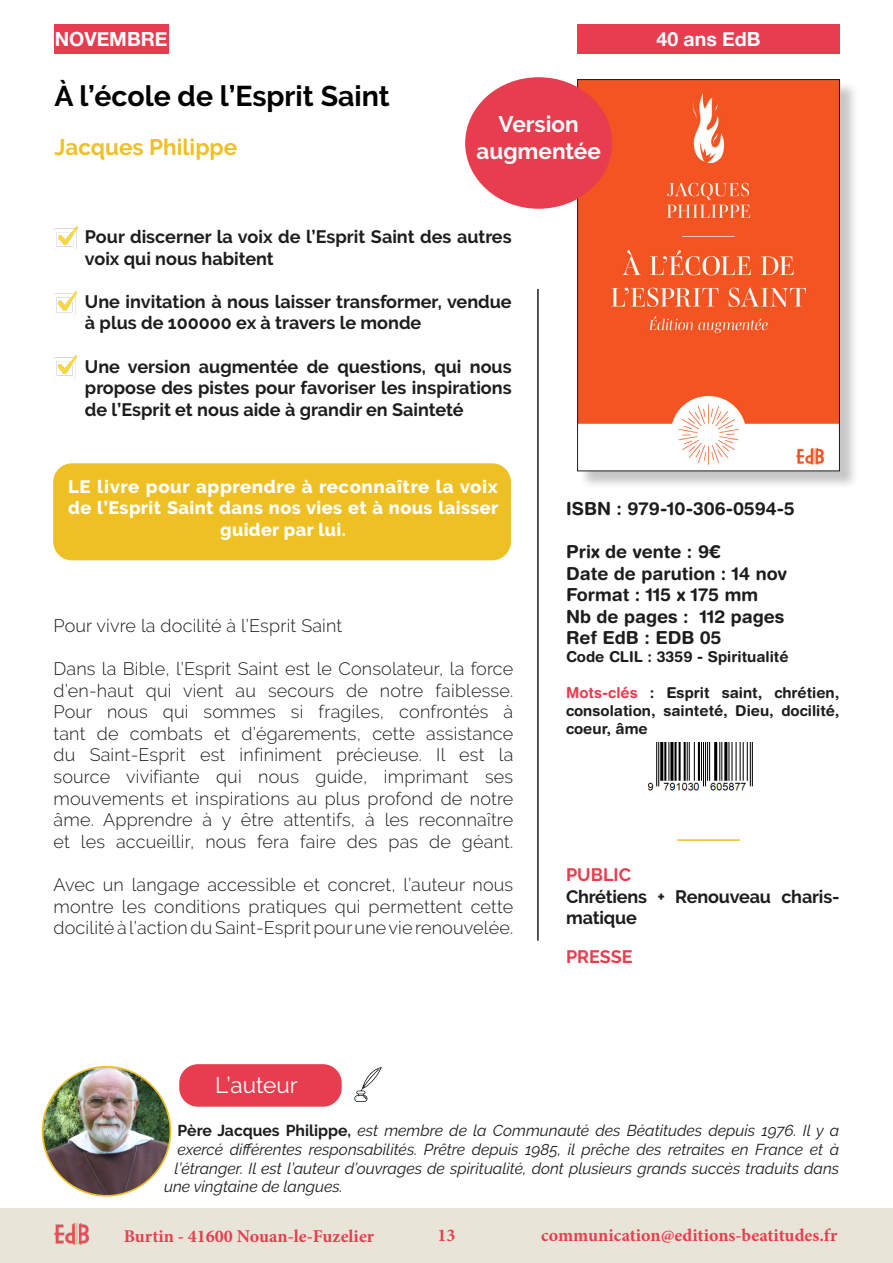
<style>
.page{position:relative;width:893px;height:1263px;background:#fff}
.page>*{position:absolute;margin:0;border:0;box-sizing:border-box;transform-origin:0 0}
.t1{font:700 28.5px "Raleway";color:#020203}
.t2{font:700 22.5px "Raleway";color:#fff}
.t3{font:700 22.5px "Raleway";color:#efc027}
.t4{font:22.5px "Raleway";color:#fff}
.t5{font:700 19.5px "Helvetica Neue";color:#fff}
.t6{font:300 18px/21.6px "Raleway";letter-spacing:.01em;color:#1d1d1b;text-align:justify}
.t7{font:700 18px/21.6px "Raleway";color:#1d1d1b}
.t8{font:700 18px "Helvetica Rounded LT Std";color:#1d1d1b}
.t9{font:800 18px/21.6px "Raleway";letter-spacing:.02em;color:#fff;text-align:center}
.t10{font:700 18px "Minion Pro";color:#e83d4f}
.t11{font:700 18px "Raleway";color:#e83d4f}
.t12{font:italic 15.75px "Raleway";color:#1d1d1b}
.t13{font:700 15px/18px "Helvetica Rounded LT Std";color:#1d1d1b;text-align:justify}
.s1{color:#e83c4f}
.s2{font-weight:700;font-style:normal}
</style>
<div class="page">
<div style="left:54px;top:25px;width:114px;height:29px;background:#e83d4f"></div>
<div style="left:180px;top:1065px;width:161px;height:41px;background:#e83d4f;border-radius:18px"></div>
<div style="left:179px;top:1064px;width:163px;height:43px;border:2px solid #e83d4f;border-radius:18px"></div>
<img style="left:354px;top:1067px;width:28px;height:34px">
<img style="left:43px;top:1067px;width:127px;height:129px">
<div style="left:577px;top:25px;width:263px;height:29px;background:#e83d4f"></div>
<hr style="left:537px;top:289px;width:2px;height:652px;background:#1d1d1b">
<div style="left:580px;top:82px;width:278px;height:408px;background:#1d1d1b;opacity:.25"></div>
<img style="left:579px;top:81px;width:259px;height:388px">
<div style="left:577px;top:79px;width:263px;height:392px;border:1px solid #1d1d1b"></div>
<div style="left:54px;top:464px;width:456px;height:96px;background:#efc024;border-radius:18px"></div>
<div style="left:53px;top:463px;width:458px;height:97px;border:2px solid #efc024;border-radius:18px"></div>
<img style="left:54px;top:226px;width:23px;height:24px">
<img style="left:53px;top:292px;width:24px;height:23px">
<img style="left:647px;top:742px;width:106px;height:49px">
<img style="left:53px;top:355px;width:24px;height:24px">
<div style="left:465px;top:77px;width:147px;height:132px;background:#e83d4f;border-radius:50%"></div>
<div style="left:0;top:1209px;width:893px;height:54px;background:#e8e5d8"></div>
<img style="left:54px;top:1223px;width:36px;height:22px">
<hr style="left:677px;top:839px;width:63px;height:2px;background:#efc027">
<p class="t5" style="left:55px;top:27px;width:114px">NOVEMBRE</p>
<p class="t1" style="left:54px;top:80px;width:337px">À l’école de l’Esprit Saint</p>
<p class="t3" style="left:55px;top:134px;width:184px">Jacques Philippe</p>
<p class="t2" style="left:499px;top:112px;width:82px">Version</p>
<p class="t2" style="left:476px;top:139px;width:126px">augmentée</p>
<p class="t7" style="left:85px;top:226px;width:428px">Pour discerner la voix de l’Esprit Saint des autres voix qui nous habitent</p>
<p class="t7" style="left:85px;top:291px;width:428px">Une invitation à nous laisser transformer, vendue à plus de 100000 ex à travers le monde</p>
<p class="t7" style="left:85px;top:355px;width:428px;text-align:justify">Une version augmentée de questions, qui nous propose des pistes pour favoriser les inspirations de l’Esprit et nous aide à grandir en Sainteté</p>
<p class="t5" style="left:656px;top:27px;width:106px">40 ans EdB</p>
<p class="t9" style="left:68px;top:475px;width:432px">LE livre pour apprendre à reconnaître la voix de l’Esprit Saint dans nos vies et à nous laisser guider par lui.</p>
<p class="t6" style="left:54px;top:614px;width:290px">Pour vivre la docilité à l’Esprit Saint</p>
<p class="t6" style="left:54px;top:658px;width:461px">Dans la Bible, l’Esprit Saint est le Consolateur, la force d’en-haut qui vient au secours de notre faiblesse.<br>Pour nous qui sommes si fragiles, confrontés à tant de combats et d’égarements, cette assistance du Saint-Esprit est infiniment précieuse. Il est la source vivifiante qui nous guide, imprimant ses mouvements et inspirations au plus profond de notre âme. Apprendre à y être attentifs, à les reconnaître et les accueillir, nous fera faire des pas de géant.</p>
<p class="t6" style="left:54px;top:874px;width:461px">Avec un langage accessible et concret, l’auteur nous montre les conditions pratiques qui permettent cette docilité à l’action du Saint-Esprit pour une vie renouvelée.</p>
<p class="t8" style="left:566px;top:497px;width:230px">ISBN : 979-10-306-0594-5</p>
<p class="t8" style="left:566px;top:541px;width:155px">Prix de vente : 9€</p>
<p class="t8" style="left:566px;top:562px;width:222px">Date de parution : 14 nov</p>
<p class="t8" style="left:566px;top:584px;width:194px">Format : 115 x 175 mm</p>
<p class="t8" style="left:566px;top:605px;width:220px">Nb de pages : 112 pages</p>
<p class="t8" style="left:566px;top:627px;width:157px">Ref EdB : EDB 05</p>
<p class="t13" style="left:566px;top:648px;width:224px">Code CLIL : 3359 - Spiritualité</p>
<p class="t13" style="left:566px;top:684px;width:275px"><span class="s1">Mots-clés</span> : Esprit saint, chrétien, consolation, sainteté, Dieu, docilité, coeur, âme</p>
<p class="t11" style="left:566px;top:865px;width:66px">PUBLIC</p>
<p class="t7" style="left:566px;top:886px;width:275px">Chrétiens + Renouveau charis&shy;matique</p>
<p class="t11" style="left:566px;top:946px;width:68px">PRESSE</p>
<p class="t4" style="left:215px;top:1072px;width:84px">L’auteur</p>
<p class="t12" style="left:178px;top:1121px;width:663px"><span class="s2">Père Jacques Philippe,</span> est membre de la Communauté des Béatitudes depuis 1976. Il y a</p>
<p class="t12" style="left:178px;top:1140px;width:663px">exercé différentes responsabilités. Prêtre depuis 1985, il prêche des retraites en France et à</p>
<p class="t12" style="left:175px;top:1159px;width:666px">l’étranger. Il est l’auteur d’ouvrages de spiritualité, dont plusieurs grands succès traduits dans</p>
<p class="t12" style="left:164px;top:1178px;width:180px">une vingtaine de langues.</p>
<p class="t10" style="left:124px;top:1224px;width:252px">Burtin - 41600 Nouan-le-Fuzelier</p>
<p class="t10" style="left:437px;top:1223px;width:19px">13</p>
<p class="t10" style="left:541px;top:1223px;width:298px">communication@editions-beatitudes.fr</p>
</div>
